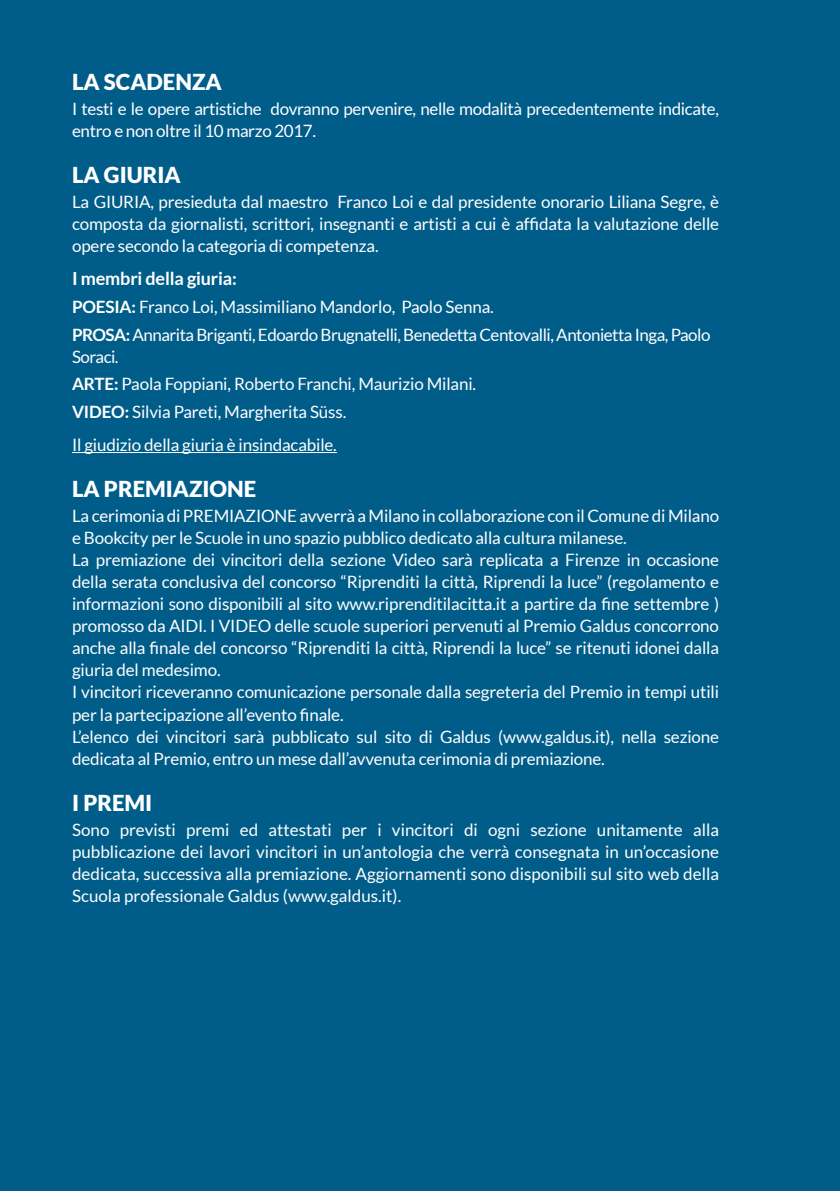
<style>
.page{position:relative;width:840px;height:1191px;background:#fff}
.page>*{position:absolute;margin:0;border:0;box-sizing:border-box;transform-origin:0 0}
.t1{font:900 22px "Lato";color:#fff}
.t2{font:700 18px "Lato";letter-spacing:-.01em;color:#fff}
.t3{font:17px/22px "Lato";letter-spacing:-.01em;color:#fff}
.t4{font:17px/27.6px "Lato";letter-spacing:-.03em;color:#fff}
.s1{font-weight:700}
</style>
<div class="page">
<div style="left:0;top:0;width:839px;height:1191px;background:#005d89"></div>
<hr style="left:72px;top:452px;width:265px;height:1px;background:#fff">
<p class="t1" style="left:72px;top:69px;width:151px">LA SCADENZA</p>
<p class="t3" style="left:72px;top:97px;width:648px">I testi e le opere artistiche dovranno pervenire, nelle modalità precedentemente indicate, entro e non oltre il 10 marzo 2017.</p>
<p class="t1" style="left:72px;top:162px;width:110px">LA GIURIA</p>
<p class="t3" style="left:72px;top:191px;width:648px;text-align:justify">La GIURIA, presieduta dal maestro Franco Loi e dal presidente onorario Liliana Segre, è composta da giornalisti, scrittori, insegnanti e artisti a cui è affidata la valutazione delle opere secondo la categoria di competenza.</p>
<p class="t2" style="left:72px;top:268px;width:166px">I membri della giuria:</p>
<p class="t4" style="left:72px;top:293px;width:639px"><span class="s1">POESIA:</span> Franco Loi, Massimiliano Mandorlo, Paolo Senna.<br><span class="s1">PROSA:</span> Annarita Briganti, Edoardo Brugnatelli, Benedetta Centovalli, Antonietta Inga, Paolo</p>
<p class="t3" style="left:72px;top:342px;width:405px;line-height:27.6px">Soraci.<br><span class="s1">ARTE:</span> Paola Foppiani, Roberto Franchi, Maurizio Milani.<br><span class="s1">VIDEO:</span> Silvia Pareti, Margherita Süss.</p>
<p class="t3" style="left:72px;top:434px;width:266px">Il giudizio della giuria è insindacabile.</p>
<p class="t1" style="left:72px;top:476px;width:186px">LA PREMIAZIONE</p>
<p class="t3" style="left:72px;top:505px;width:648px">La cerimonia di PREMIAZIONE avverrà a Milano in collaborazione con il Comune di Milano e Bookcity per le Scuole in uno spazio pubblico dedicato alla cultura milanese.<br>La premiazione dei vincitori della sezione Video sarà replicata a Firenze in occasione della serata conclusiva del concorso “Riprenditi la città, Riprendi la luce” (regolamento e informazioni sono disponibili al sito www.riprenditilacitta.it a partire da fine settembre ) promosso da AIDI. I VIDEO delle scuole superiori pervenuti al Premio Galdus concorrono anche alla finale del concorso “Riprenditi la città, Riprendi la luce” se ritenuti idonei dalla giuria del medesimo.<br>I vincitori riceveranno comunicazione personale dalla segreteria del Premio in tempi utili per la partecipazione all’evento finale.<br>L’elenco dei vincitori sarà pubblicato sul sito di Galdus (www.galdus.it), nella sezione dedicata al Premio, entro un mese dall’avvenuta cerimonia di premiazione.</p>
<p class="t1" style="left:72px;top:789px;width:82px">I PREMI</p>
<p class="t3" style="left:72px;top:818px;width:648px;text-align:justify">Sono previsti premi ed attestati per i vincitori di ogni sezione unitamente alla pubblicazione dei lavori vincitori in un’antologia che verrà consegnata in un’occasione dedicata, successiva alla premiazione. Aggiornamenti sono disponibili sul sito web della Scuola professionale Galdus (www.galdus.it).</p>
</div>
